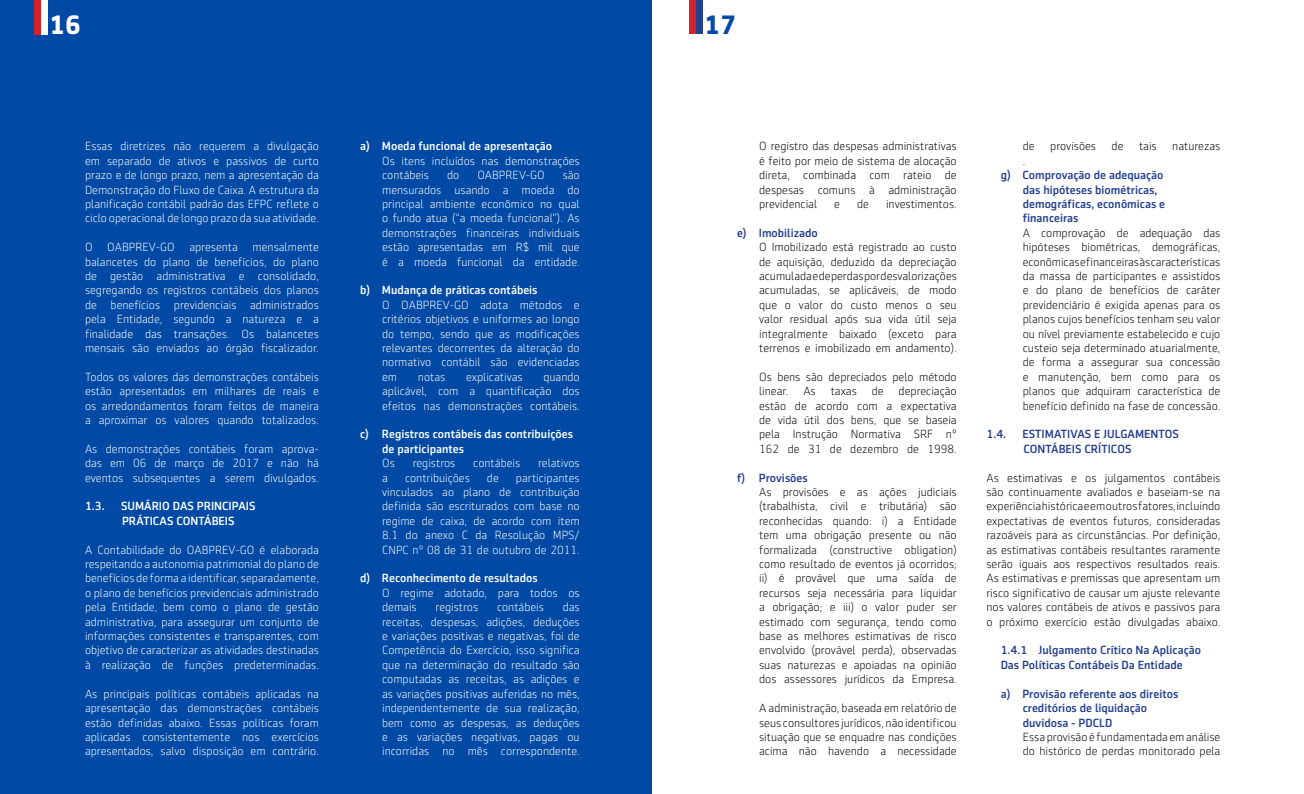
<style>
.page{position:relative;width:1304px;height:794px;background:#fff}
.page>*{position:absolute;margin:0;border:0;box-sizing:border-box;transform-origin:0 0}
.t1{font:700 27px "Sentico Sans DT";color:#fff}
.t2{font:700 27px "Sentico Sans DT";color:#004aa5}
.t3{font:300 12px/14.4px "Sentico Sans DT";color:#fff;text-align:justify}
.t4{font:300 12px/14.4px "Sentico Sans DT";color:#000;text-align:justify}
.t5{font:500 12px/14.4px "Sentico Sans DT";color:#25408f}
.t6{font:500 12px/14.4px "Sentico Sans DT";color:#fff}
</style>
<div class="page">
<div style="left:689px;top:0;width:7px;height:34px;background:#d2232a"></div>
<div style="left:696px;top:0;width:6px;height:34px;background:#25408f"></div>
<div style="left:0;top:0;width:652px;height:794px;background:#004aa5"></div>
<div style="left:34px;top:0;width:7px;height:34px;background:#d2232a"></div>
<div style="left:41px;top:0;width:7px;height:34px;background:#fff"></div>
<h1 class="t1" style="left:49px;top:9px;width:33px">16</h1>
<h1 class="t2" style="left:704px;top:9px;width:33px">17</h1>
<p class="t3" style="left:85px;top:139px;width:235px">Essas diretrizes não requerem a divulgação em separado de ativos e passivos de curto prazo e de longo prazo, nem a apresentação da Demonstração do Fluxo de Caixa. A estrutura da planificação contábil padrão das EFPC reflete o ciclo operacional de longo prazo da sua atividade.</p>
<p class="t3" style="left:85px;top:240px;width:235px">O OABPREV-GO apresenta mensalmente balancetes do plano de benefícios, do plano de gestão administrativa e consolidado, segregando os registros contábeis dos planos de benefícios previdenciais administrados pela Entidade, segundo a natureza e a finalidade das transações. Os balancetes mensais são enviados ao órgão fiscalizador.</p>
<p class="t3" style="left:85px;top:370px;width:235px">Todos os valores das demonstrações contábeis estão apresentados em milhares de reais e os arredondamentos foram feitos de maneira a aproximar os valores quando totalizados.</p>
<p class="t3" style="left:85px;top:442px;width:235px">As demonstrações contábeis foram aprova&shy;das em 06 de março de 2017 e não há eventos subsequentes a serem divulgados.</p>
<p class="t6" style="left:85px;top:499px;width:21px">1.3.</p>
<p class="t6" style="left:121px;top:499px;width:136px">SUMÁRIO DAS PRINCIPAIS<br>PRÁTICAS CONTÁBEIS</p>
<p class="t3" style="left:85px;top:542px;width:235px">A Contabilidade do OABPREV-GO é elaborada respeitando a autonomia patrimonial do plano de benefícios de forma a identificar, separadamente, o plano de benefícios previdenciais administrado pela Entidade, bem como o plano de gestão administrativa, para assegurar um conjunto de informações consistentes e transparentes, com objetivo de caracterizar as atividades destinadas à realização de funções predeterminadas.</p>
<p class="t3" style="left:85px;top:686px;width:235px">As principais políticas contábeis aplicadas na apresentação das demonstrações contábeis estão definidas abaixo. Essas políticas foram aplicadas consistentemente nos exercícios apresentados, salvo disposição em contrário.</p>
<p class="t6" style="left:360px;top:139px;width:194px">a) Moeda funcional de apresentação</p>
<p class="t3" style="left:382px;top:154px;width:199px">Os itens incluídos nas demonstrações contábeis</p>
<p class="t3" style="left:447px;top:168px;width:14px">do</p>
<p class="t3" style="left:477px;top:168px;width:69px">OABPREV-GO</p>
<p class="t3" style="left:382px;top:168px;width:199px;text-indent:181px">são mensurados usando a moeda do principal ambiente econômico no qual o fundo atua (“a moeda funcional”). As demonstrações financeiras individuais estão apresentadas em R$ mil que é a moeda funcional da entidade.</p>
<p class="t6" style="left:360px;top:283px;width:179px">b) Mudança de práticas contábeis</p>
<p class="t3" style="left:382px;top:298px;width:199px">O OABPREV-GO adota métodos e critérios objetivos e uniformes ao longo do tempo, sendo que as modificações relevantes decorrentes da alteração do normativo contábil são evidenciadas em</p>
<p class="t3" style="left:382px;top:370px;width:199px;text-indent:161px">quando aplicável, com a quantificação dos efeitos nas demonstrações contábeis.</p>
<p class="t6" style="left:382px;top:427px;width:192px;text-indent:-22px">c) Registros contábeis das contribuições de participantes</p>
<p class="t3" style="left:382px;top:456px;width:14px">Os</p>
<p class="t3" style="left:413px;top:456px;width:44px">registros</p>
<p class="t3" style="left:473px;top:456px;width:48px">contábeis</p>
<p class="t3" style="left:538px;top:456px;width:43px">relativos</p>
<p class="t3" style="left:382px;top:470px;width:7px">a</p>
<p class="t3" style="left:405px;top:470px;width:66px">contribuições</p>
<p class="t3" style="left:487px;top:470px;width:13px">de</p>
<p class="t3" style="left:418px;top:370px;width:29px">notas</p>
<p class="t3" style="left:466px;top:370px;width:58px">explicativas</p>
<p class="t3" style="left:382px;top:470px;width:199px;text-indent:134px">participantes vinculados ao plano de contribuição definida são escriturados com base no regime de caixa, de acordo com item 8.1 do anexo C da Resolução MPS/ CNPC nº 08 de 31 de outubro de 2011.</p>
<p class="t6" style="left:360px;top:571px;width:179px">d) Reconhecimento de resultados</p>
<p class="t3" style="left:382px;top:586px;width:199px">O regime adotado, para todos os demais</p>
<p class="t3" style="left:382px;top:600px;width:199px;text-indent:181px">das receitas, despesas, adições, deduções e variações positivas e negativas, foi de Competência do Exercício, isso significa que na determinação do resultado são computadas as receitas, as adições e as variações positivas auferidas no mês, independentemente de sua realização, bem como as despesas, as deduções e as variações negativas, pagas ou incorridas no mês correspondente.</p>
<p class="t3" style="left:436px;top:600px;width:44px">registros</p>
<p class="t3" style="left:497px;top:600px;width:48px">contábeis</p>
<p class="t4" style="left:759px;top:139px;width:199px">O registro das despesas administrativas é feito por meio de sistema de alocação direta, combinada com rateio de despesas comuns à administração previdencial</p>
<p class="t4" style="left:834px;top:197px;width:7px">e</p>
<p class="t4" style="left:857px;top:197px;width:13px">de</p>
<p class="t4" style="left:886px;top:197px;width:72px">investimentos.</p>
<p class="t5" style="left:737px;top:225px;width:82px">e) Imobilizado</p>
<p class="t4" style="left:759px;top:240px;width:199px">O Imobilizado está registrado ao custo de aquisição, deduzido da depreciação acumulada e de perdas por desvalorizações acumuladas, se aplicáveis, de modo que o valor do custo menos o seu valor residual após sua vida útil seja integralmente baixado (exceto para terrenos e imobilizado em andamento).</p>
<p class="t4" style="left:759px;top:370px;width:199px">Os bens são depreciados pelo método linear. As taxas de depreciação estão de acordo com a expectativa de vida útil dos bens, que se baseia pela Instrução Normativa SRF nº 162 de 31 de dezembro de 1998.</p>
<p class="t5" style="left:737px;top:470px;width:72px">f) Provisões</p>
<p class="t4" style="left:759px;top:485px;width:199px">As provisões e as ações judiciais (trabalhista, civil e tributária) são reconhecidas quando: i) a Entidade tem uma obrigação presente ou não formalizada (constructive obligation) como resultado de eventos já ocorridos; ii) é provável que uma saída de recursos seja necessária para liquidar a obrigação; e iii) o valor puder ser estimado com segurança, tendo como base as melhores estimativas de risco envolvido (provável perda), observadas suas naturezas e apoiadas na opinião dos assessores jurídicos da Empresa.</p>
<p class="t4" style="left:759px;top:701px;width:199px">A administração, baseada em relatório de seus consultores jurídicos, não identificou situação que se enquadre nas condições acima não havendo a necessidade</p>
<p class="t4" style="left:1023px;top:139px;width:13px">de</p>
<p class="t4" style="left:1050px;top:139px;width:47px">provisões</p>
<p class="t4" style="left:1112px;top:139px;width:13px">de</p>
<p class="t4" style="left:1139px;top:139px;width:19px">tais</p>
<p class="t4" style="left:1172px;top:139px;width:50px">naturezas</p>
<p class="t4" style="left:1023px;top:154px;width:4px">.</p>
<p class="t5" style="left:1023px;top:168px;width:144px;text-indent:-22px">g) Comprovação de adequação das hipóteses biométricas, demográficas, econômicas e financeiras</p>
<p class="t4" style="left:1023px;top:226px;width:199px">A comprovação de adequação das hipóteses biométricas, demográficas, econômicas e financeiras às características da massa de participantes e assistidos e do plano de benefícios de caráter previdenciário é exigida apenas para os planos cujos benefícios tenham seu valor ou nível previamente estabelecido e cujo custeio seja determinado atuarialmente, de forma a assegurar sua concessão e manutenção, bem como para os planos que adquiram característica de benefício definido na fase de concessão.</p>
<p class="t5" style="left:986px;top:427px;width:21px">1.4.</p>
<p class="t5" style="left:1022px;top:427px;width:158px">ESTIMATIVAS E JULGAMENTOS<br>CONTÁBEIS CRÍTICOS</p>
<p class="t4" style="left:986px;top:470px;width:235px">As estimativas e os julgamentos contábeis são continuamente avaliados e baseiam-se na experiência histórica e em outros fatores, incluindo expectativas de eventos futuros, consideradas razoáveis para as circunstâncias. Por definição, as estimativas contábeis resultantes raramente serão iguais aos respectivos resultados reais.<br>As estimativas e premissas que apresentam um risco significativo de causar um ajuste relevante nos valores contábeis de ativos e passivos para o próximo exercício estão divulgadas abaixo.</p>
<p class="t5" style="left:1001px;top:643px;width:202px">1.4.1 Julgamento Crítico Na Aplicação<br>Das Políticas Contábeis Da Entidade</p>
<p class="t5" style="left:1023px;top:686px;width:157px;text-indent:-22px">a) Provisão referente aos direitos creditórios de liquidação duvidosa - PDCLD</p>
<p class="t4" style="left:1023px;top:730px;width:199px">Essa provisão é fundamentada em análise do histórico de perdas monitorado pela</p>
</div>
